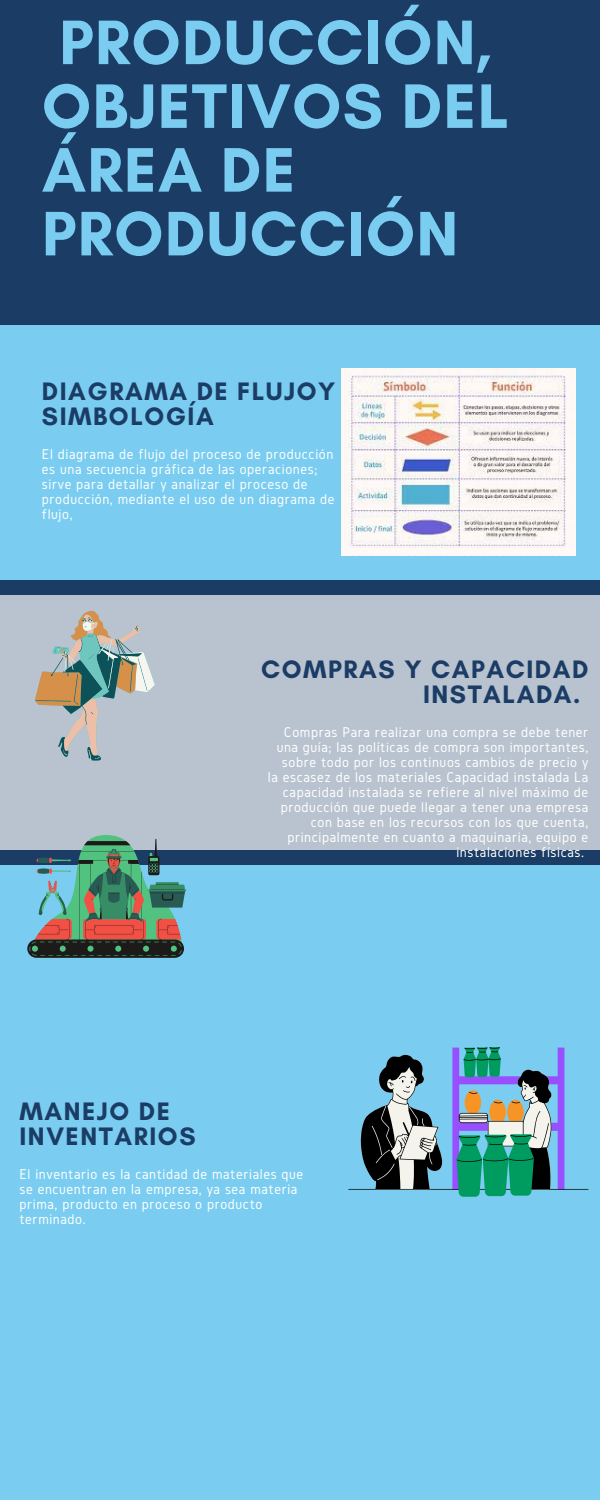
<style>
.page{position:relative;width:600px;height:1500px;background:#1b3c65}
.page>*{position:absolute;margin:0;border:0;box-sizing:border-box;transform-origin:0 0}
.t1{font:700 64px/63.8px "Glacial Indifference";letter-spacing:.02em;color:#7acdf1}
.t2{font:700 25.7px/24.8px "Glacial Indifference";letter-spacing:.06em;color:#1b3c65}
.t3{font:14.7px/15px "Gidole";letter-spacing:.04em;color:#fff}
</style>
<div class="page">
<div style="left:0;top:325px;width:600px;height:255px;background:#7acdf1"></div>
<div style="left:0;top:595px;width:600px;height:255px;background:#b9c3cf"></div>
<div style="left:0;top:865px;width:600px;height:635px;background:#7acdf1"></div>
<img style="left:342px;top:369px;width:233px;height:187px">
<svg style="left:35px;top:611px;width:120px;height:150px"></svg>
<svg style="left:27px;top:835px;width:159px;height:123px"></svg>
<svg style="left:348px;top:1047px;width:240px;height:150px"></svg>
<p class="t1" style="left:42px;top:10px;width:468px">PRODUCCIÓN,<br>OBJETIVOS DEL<br>ÁREA DE<br>PRODUCCIÓN</p>
<p class="t2" style="left:42px;top:379px;width:295px">DIAGRAMA DE FLUJOY<br>SIMBOLOGÍA</p>
<p class="t3" style="left:42px;top:446px;width:294px">El diagrama de flujo del proceso de producción es una secuencia gráfica de las operaciones; sirve para detallar y analizar el proceso de producción, mediante el uso de un diagrama de flujo,</p>
<p class="t2" style="left:423px;top:657px;width:167px;text-indent:-162px">COMPRAS Y CAPACIDAD<br>INSTALADA.</p>
<p class="t3" style="left:268px;top:724px;width:322px;text-align:right">Compras Para realizar una compra se debe tener una guía; las políticas de compra son importantes, sobre todo por los continuos cambios de precio y<br>la escasez de los materiales Capacidad instalada La capacidad instalada se refiere al nivel máximo de producción que puede llegar a tener una empresa con base en los recursos con los que cuenta, principalmente en cuanto a maquinaria, equipo e instalaciones físicas.</p>
<p class="t2" style="left:19px;top:1099px;width:178px">MANEJO DE<br>INVENTARIOS</p>
<p class="t3" style="left:19px;top:1166px;width:285px">El inventario es la cantidad de materiales que se encuentran en la empresa, ya sea materia prima, producto en proceso o producto terminado.</p>
</div>
